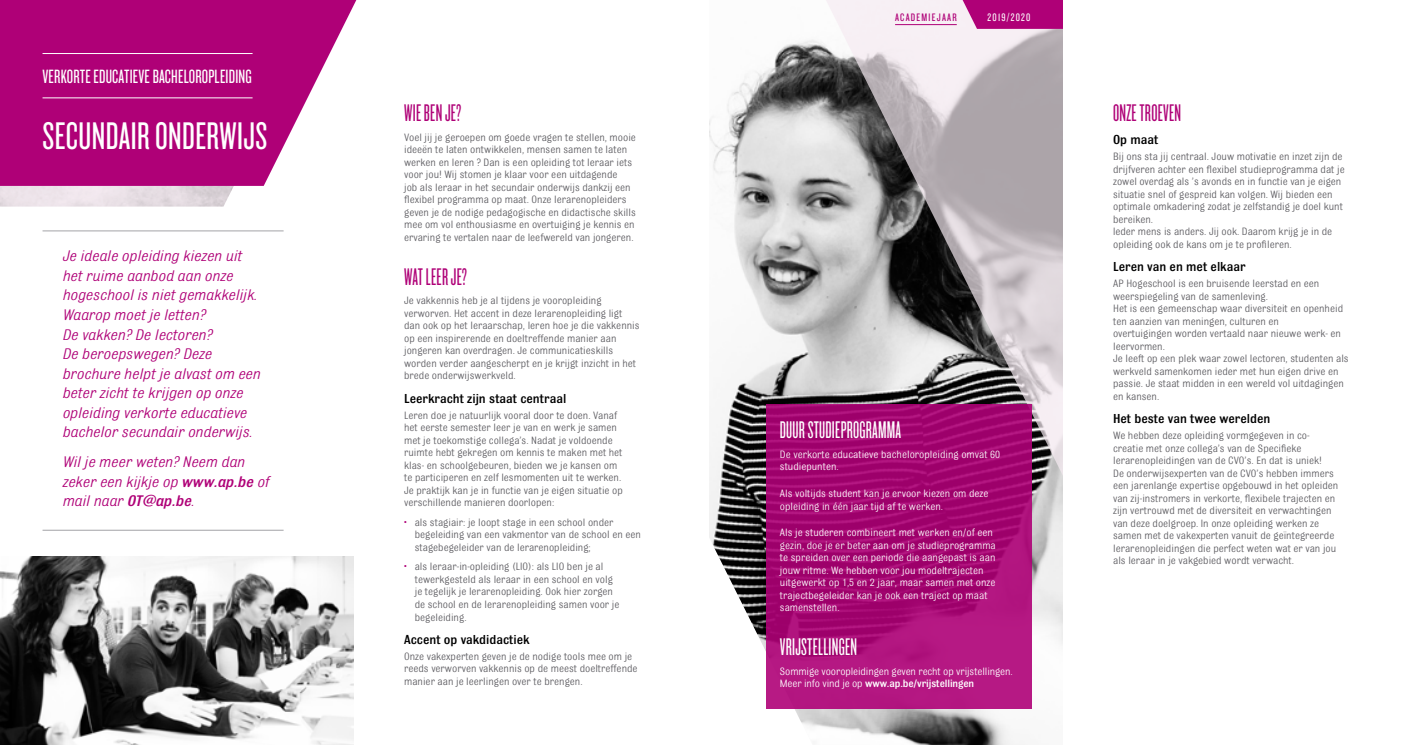
<style>
.page{position:relative;width:1418px;height:745px;background:#fff}
.page>*{position:absolute;margin:0;border:0;box-sizing:border-box;transform-origin:0 0}
.t1{font:40px "Knockout 27 Junior Bantamwt";letter-spacing:.01em;color:#fff}
.t2{font:25px "Knockout 26 Junior Flywght";letter-spacing:.01em;color:#fff}
.t3{font:25px "Knockout 26 Junior Flywght";letter-spacing:.01em;color:#af0077}
.t4{font:20px "Knockout 27 Junior Bantamwt";letter-spacing:.01em;color:#fff}
.t5{font:italic 16.25px/19.5px "Bulldog";color:#af0077}
.t6{font:500 13.75px "Bulldog";color:#000}
.t7{font:11.25px/12.5px "Bulldog";color:#5c5b60}
.t8{font:11.25px/12.5px "Bulldog";color:#fff}
.t9{font:11.25px "Knockout 28 Junior Feathrwt";letter-spacing:.11em;color:#af0077}
.t10{font:11.25px "Knockout 28 Junior Feathrwt";letter-spacing:.11em;color:#fff}
.s1{font-weight:500}
.s2{color:#af0077}
</style>
<div class="page">
<img style="left:709px;top:39px;width:108px;height:688px">
<svg style="left:817px;top:0;width:246px;height:744px"></svg>
<hr style="left:895px;top:24px;width:61px;height:1px;background:#af0077">
<svg style="left:962px;top:0;width:101px;height:29px;background:#b41381"></svg>
<svg style="left:0;top:0;width:357px;height:186px;background:#b92289"></svg>
<hr style="left:43px;top:97px;width:209px;height:1px;background:#fff">
<hr style="left:43px;top:53px;width:209px;height:1px;background:#fff">
<hr style="left:43px;top:230px;width:240px;height:1px;background:#a3a3a7">
<hr style="left:43px;top:529px;width:240px;height:1px;background:#a3a3a7">
<svg style="left:765px;top:404px;width:266px;height:304px;background:#a70b75"></svg>
<img style="left:0;top:556px;width:353px;height:188px">
<h3 class="t4" style="left:43px;top:65px;width:211px">VERKORTE EDUCATIEVE BACHELOROPLEIDING</h3>
<h1 class="t1" style="left:43px;top:112px;width:226px">SECUNDAIR ONDERWIJS</h1>
<p class="t5" style="left:62px;top:246px;width:199px">Je ideale opleiding kiezen uit het ruime aanbod aan onze hogeschool is niet gemakkelijk.<br>Waarop moet je letten?<br>De vakken? De lectoren?<br>De beroepswegen? Deze brochure helpt je alvast om een beter zicht te krijgen op onze opleiding verkorte educatieve bachelor secundair onderwijs.</p>
<h3 class="t5" style="left:62px;top:452px;width:208px">Wil je meer weten? Neem dan zeker een kijkje op <span class="s1">www.ap.be</span> of mail naar <span class="s1">OT@ap.be</span>.</h3>
<h2 class="t3" style="left:404px;top:99px;width:58px">WIE BEN JE?</h2>
<p class="t7" style="left:404px;top:131px;width:233px">Voel jij je geroepen om goede vragen te stellen, mooie ideeën te laten ontwikkelen, mensen samen te laten werken en leren ? Dan is een opleiding tot leraar iets voor jou! Wij stomen je klaar voor een uitdagende<br>job als leraar in het secundair onderwijs dankzij een flexibel programma op maat. Onze lerarenopleiders geven je de nodige pedagogische en didactische skills mee om vol enthousiasme en overtuiging je kennis en ervaring te vertalen naar de leefwereld van jongeren.</p>
<h2 class="t3" style="left:404px;top:262px;width:64px">WAT LEER JE?</h2>
<p class="t7" style="left:404px;top:294px;width:237px">Je vakkennis heb je al tijdens je vooropleiding verworven. Het accent in deze lerarenopleiding ligt dan ook op het leraarschap, leren hoe je die vakkennis op een inspirerende en doeltreffende manier aan jongeren kan overdragen. Je communicatieskills worden verder aangescherpt en je krijgt inzicht in het brede onderwijswerkveld.</p>
<p class="t6" style="left:404px;top:391px;width:164px">Leerkracht zijn staat centraal</p>
<p class="t7" style="left:404px;top:408px;width:220px">Leren doe je natuurlijk vooral door te doen. Vanaf het eerste semester leer je van en werk je samen met je toekomstige collega’s. Nadat je voldoende ruimte hebt gekregen om kennis te maken met het klas- en schoolgebeuren, bieden we je kansen om te participeren en zelf lesmomenten uit te werken.<br>Je praktijk kan je in functie van je eigen situatie op verschillende manieren doorlopen:</p>
<p class="t7" style="left:415px;top:515px;width:228px;text-indent:-11px"><span class="s2">•</span> als stagiair: je loopt stage in een school onder begeleiding van een vakmentor van de school en een stagebegeleider van de lerarenopleiding;</p>
<p class="t7" style="left:415px;top:560px;width:206px;text-indent:-11px"><span class="s2">•</span> als leraar-in-opleiding (LIO): als LIO ben je al tewerkgesteld als leraar in een school en volg je tegelijk je lerarenopleiding. Ook hier zorgen de school en de lerarenopleiding samen voor je begeleiding.</p>
<p class="t6" style="left:404px;top:631px;width:127px">Accent op vakdidactiek</p>
<p class="t7" style="left:404px;top:649px;width:235px">Onze vakexperten geven je de nodige tools mee om je reeds verworven vakkennis op de meest doeltreffende manier aan je leerlingen over te brengen.</p>
<p class="t9" style="left:895px;top:10px;width:63px">ACADEMIEJAAR</p>
<p class="t10" style="left:987px;top:10px;width:44px">2019/2020</p>
<h2 class="t2" style="left:780px;top:416px;width:123px">DUUR STUDIEPROGRAMMA</h2>
<p class="t8" style="left:780px;top:447px;width:222px">De verkorte educatieve bacheloropleiding omvat 60 studiepunten.</p>
<p class="t8" style="left:780px;top:487px;width:210px">Als voltijds student kan je ervoor kiezen om deze opleiding in één jaar tijd af te werken.</p>
<p class="t8" style="left:780px;top:526px;width:217px">Als je studeren combineert met werken en/of een gezin, doe je er beter aan om je studieprogramma te spreiden over een periode die aangepast is aan jouw ritme. We hebben voor jou modeltrajecten uitgewerkt op 1,5 en 2 jaar, maar samen met onze trajectbegeleider kan je ook een traject op maat samenstellen.</p>
<h2 class="t2" style="left:780px;top:632px;width:79px">VRIJSTELLINGEN</h2>
<p class="t8" style="left:780px;top:664px;width:234px">Sommige vooropleidingen geven recht op vrijstellingen.<br>Meer info vind je op <span class="s1">www.ap.be/vrijstellingen</span></p>
<h2 class="t3" style="left:1113px;top:99px;width:70px">ONZE TROEVEN</h2>
<p class="t6" style="left:1113px;top:133px;width:47px">Op maat</p>
<p class="t7" style="left:1113px;top:150px;width:233px">Bij ons sta jij centraal. Jouw motivatie en inzet zijn de drijfveren achter een flexibel studieprogramma dat je zowel overdag als ’s avonds en in functie van je eigen situatie snel of gespreid kan volgen. Wij bieden een optimale omkadering zodat je zelfstandig je doel kunt bereiken.<br>Ieder mens is anders. Jij ook. Daarom krijg je in de opleiding ook de kans om je te profileren.</p>
<p class="t6" style="left:1113px;top:259px;width:134px">Leren van en met elkaar</p>
<p class="t7" style="left:1113px;top:277px;width:237px">AP Hogeschool is een bruisende leerstad en een weerspiegeling van de samenleving.<br>Het is een gemeenschap waar diversiteit en openheid ten aanzien van meningen, culturen en<br>overtuigingen worden vertaald naar nieuwe werk- en leervormen.<br>Je leeft op een plek waar zowel lectoren, studenten als werkveld samenkomen ieder met hun eigen drive en passie. Je staat midden in een wereld vol uitdagingen en kansen.</p>
<p class="t6" style="left:1113px;top:411px;width:159px">Het beste van twee werelden</p>
<p class="t7" style="left:1113px;top:429px;width:227px">We hebben deze opleiding vormgegeven in co&shy;creatie met onze collega’s van de Specifieke lerarenopleidingen van de CVO’s. En dat is uniek!<br>De onderwijsexperten van de CVO’s hebben immers een jarenlange expertise opgebouwd in het opleiden van zij-instromers in verkorte, flexibele trajecten en zijn vertrouwd met de diversiteit en verwachtingen van deze doelgroep. In onze opleiding werken ze samen met de vakexperten vanuit de geïntegreerde lerarenopleidingen die perfect weten wat er van jou als leraar in je vakgebied wordt verwacht.</p>
</div>
